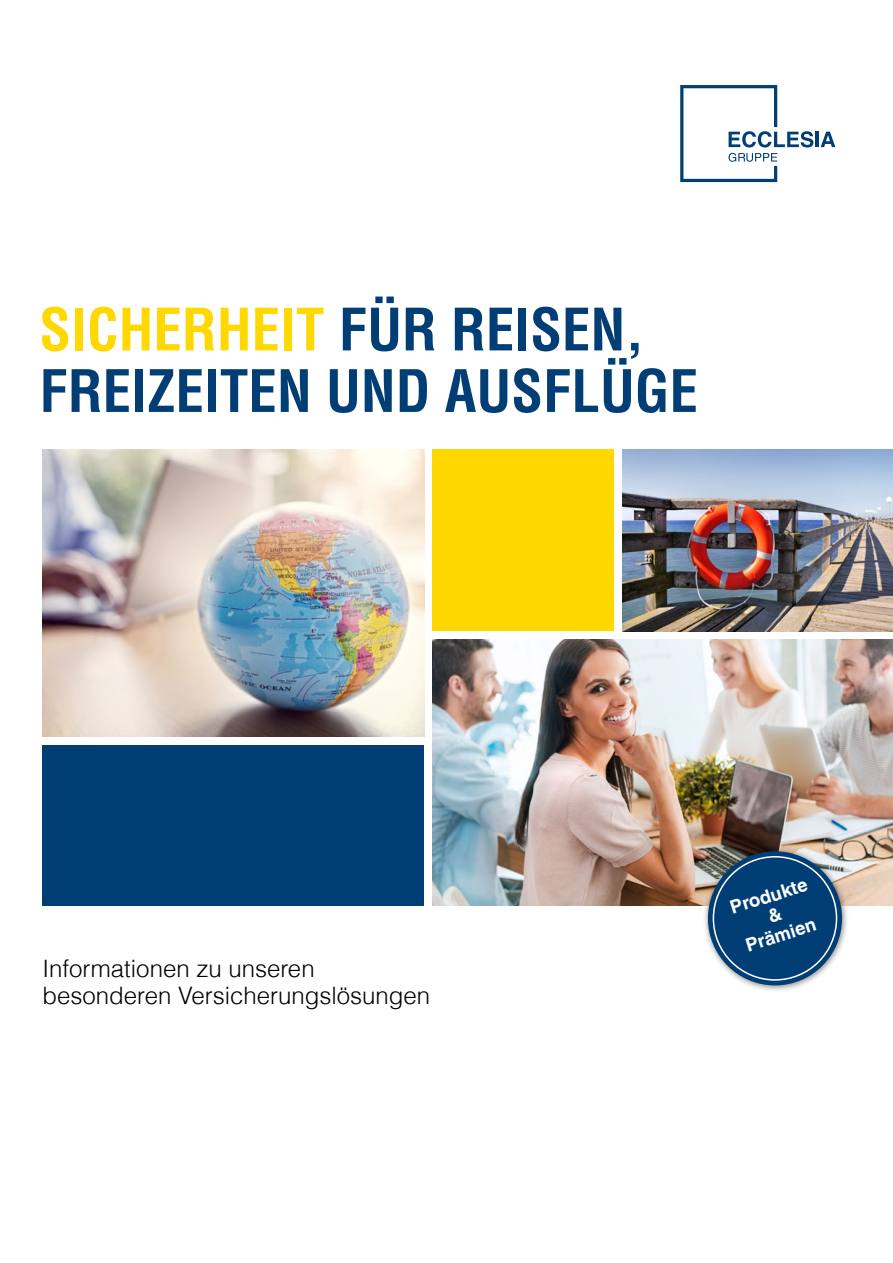
<style>
.page{position:relative;width:893px;height:1263px;background:#fff}
.page>*{position:absolute;margin:0;border:0;box-sizing:border-box;transform-origin:0 0}
.t1{font:700 condensed 57px/61.5px "Helvetica LT";color:#003e75}
.t2{font:300 24px/26.2px "Helvetica LT";color:#000}
.t3{font:700 18.6px/20.1px "Helvetica LT";color:#fff;text-align:center}
.s1{color:#ffd800}
</style>
<div class="page">
<img style="left:43px;top:449px;width:381px;height:288px">
<img style="left:433px;top:639px;width:460px;height:267px">
<div style="left:43px;top:745px;width:381px;height:161px;background:#003e75"></div>
<div style="left:433px;top:449px;width:181px;height:182px;background:#ffd800"></div>
<img style="left:623px;top:449px;width:270px;height:182px">
<div style="left:702px;top:846px;width:148px;height:147px;background:#000;opacity:.5"></div>
<div style="left:708px;top:851px;width:134px;height:134px;background:#003e75;border-radius:50%"></div>
<div style="left:713px;top:856px;width:124px;height:125px;border:2px solid #fff;border-radius:50%"></div>
<hr style="left:816px;top:132px;width:3px;height:15px;background:#003e75">
<svg style="left:821px;top:132px;width:14px;height:15px"></svg>
<svg style="left:680px;top:85px;width:133px;height:97px"></svg>
<h1 class="t1" style="left:39px;top:299px;width:660px"><span class="s1">SICHERHEIT</span> FÜR REISEN,<br>FREIZEITEN UND AUSFLÜGE</h1>
<p class="t2" style="left:43px;top:955px;width:389px">Informationen zu unseren besonderen Versicherungslösungen</p>
<p class="t3" style="left:727px;top:898px;width:81px;rotate:-18deg">Produkte &amp;<br>Prämien</p>
</div>
